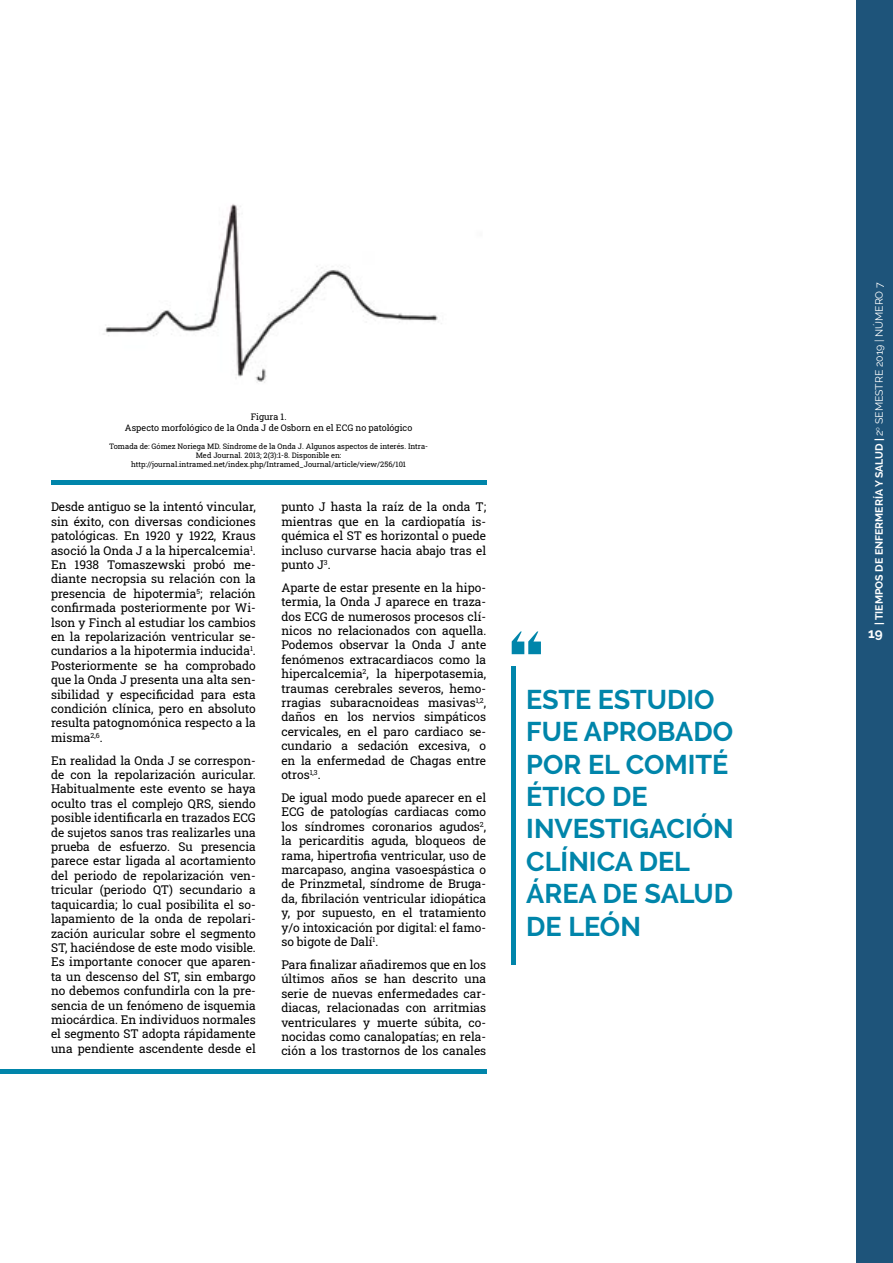
<style>
.page{position:relative;width:893px;height:1263px;background:#fff}
.page>*{position:absolute;margin:0;border:0;box-sizing:border-box;transform-origin:0 0}
.t1{font:700 27px/32.4px "Raleway";color:#0085aa}
.t2{font:700 13.5px "Raleway";color:#fff}
.t3{font:12px/14.4px "Roboto Slab";color:#000;text-align:justify}
.t4{font:700 10.5px "Raleway";color:#fff}
.t5{font:9px/10.8px "Roboto Slab";color:#000;text-align:center}
.t6{font:7.5px/9px "Roboto Slab";color:#000;text-align:center}
.s1{font-weight:400}
</style>
<div class="page">
<div style="left:856px;top:0;width:37px;height:1263px;background:#1e547a"></div>
<div style="left:51px;top:480px;width:435px;height:5px;background:#0085aa"></div>
<div style="left:0;top:1069px;width:486px;height:5px;background:#0085aa"></div>
<img style="left:103px;top:204px;width:339px;height:179px">
<hr style="left:512px;top:666px;width:4px;height:298px;background:#0085aa">
<svg style="left:512px;top:631px;width:29px;height:23px"></svg>
<p class="t5" style="left:125px;top:412px;width:289px">Figura 1.<br>Aspecto morfológico de la Onda J de Osborn en el ECG no patológico</p>
<p class="t6" style="left:109px;top:441px;width:321px">Tomada de: Gómez Noriega MD. Síndrome de la Onda J. Algunos aspectos de interés. Intra-<br>Med Journal. 2013; 2(3):1-8. Disponible en: http://journal.intramed.net/index.php/Intramed_Journal/article/view/256/101</p>
<p class="t3" style="left:51px;top:499px;width:206px">Desde antiguo se la intentó vincular, sin éxito, con diversas condiciones patológicas. En 1920 y 1922, Kraus asoció la Onda J a la hipercalcemia<sup>1</sup>.<br>En 1938 Tomaszewski probó me&shy;diante necropsia su relación con la presencia de hipotermia<sup>5</sup>; relación confirmada posteriormente por Wi&shy;lson y Finch al estudiar los cambios en la repolarización ventricular se&shy;cundarios a la hipotermia inducida<sup>1</sup>.<br>Posteriormente se ha comprobado que la Onda J presenta una alta sen&shy;sibilidad y especificidad para esta condición clínica, pero en absoluto resulta patognomónica respecto a la misma<sup>2,6</sup>.</p>
<p class="t3" style="left:51px;top:753px;width:206px">En realidad la Onda J se correspon&shy;de con la repolarización auricular.<br>Habitualmente este evento se haya oculto tras el complejo QRS, siendo posible identificarla en trazados ECG de sujetos sanos tras realizarles una prueba de esfuerzo. Su presencia parece estar ligada al acortamiento del periodo de repolarización ven&shy;tricular (periodo QT) secundario a taquicardia; lo cual posibilita el so&shy;lapamiento de la onda de repolari&shy;zación auricular sobre el segmento ST, haciéndose de este modo visible.<br>Es importante conocer que aparen&shy;ta un descenso del ST, sin embargo no debemos confundirla con la pre&shy;sencia de un fenómeno de isquemia miocárdica. En individuos normales el segmento ST adopta rápidamente una pendiente ascendente desde el</p>
<p class="t3" style="left:281px;top:499px;width:206px">punto J hasta la raíz de la onda T; mientras que en la cardiopatía is&shy;quémica el ST es horizontal o puede incluso curvarse hacia abajo tras el punto J<sup>3</sup>.</p>
<p class="t3" style="left:281px;top:580px;width:206px">Aparte de estar presente en la hipo&shy;termia, la Onda J aparece en traza&shy;dos ECG de numerosos procesos clí&shy;nicos no relacionados con aquella.<br>Podemos observar la Onda J ante fenómenos extracardiacos como la hipercalcemia<sup>2</sup>, la hiperpotasemia, traumas cerebrales severos, hemo&shy;rragias subaracnoideas masivas<sup>1,2</sup>, daños en los nervios simpáticos cervicales, en el paro cardiaco se&shy;cundario a sedación excesiva, o en la enfermedad de Chagas entre otros<sup>1,3</sup>.</p>
<p class="t3" style="left:281px;top:790px;width:206px">De igual modo puede aparecer en el ECG de patologías cardiacas como los síndromes coronarios agudos<sup>2</sup>, la pericarditis aguda, bloqueos de rama, hipertrofia ventricular, uso de marcapaso, angina vasoespástica o de Prinzmetal, síndrome de Bruga&shy;da, fibrilación ventricular idiopática y, por supuesto, en el tratamiento y/o intoxicación por digital: el famo&shy;so bigote de Dalí<sup>1</sup>.</p>
<p class="t3" style="left:281px;top:957px;width:206px">Para finalizar añadiremos que en los últimos años se han descrito una serie de nuevas enfermedades car&shy;diacas, relacionadas con arritmias ventriculares y muerte súbita, co&shy;nocidas como canalopatías; en rela&shy;ción a los trastornos de los canales</p>
<h1 class="t1" style="left:526px;top:683px;width:209px">ESTE ESTUDIO<br>FUE APROBADO<br>POR EL COMITÉ<br>ÉTICO DE<br>INVESTIGACIÓN<br>CLÍNICA DEL<br>ÁREA DE SALUD<br>DE LEÓN</h1>
<p class="t4" style="left:873px;top:625px;width:344px;rotate:-90deg">| TIEMPOS DE ENFERMERÍA Y SALUD | <span class="s1">2</span><sup>o</sup> <span class="s1">SEMESTRE 2019 | NÚMERO 7</span></p>
<p class="t2" style="left:868px;top:625px;width:16px">19</p>
</div>
